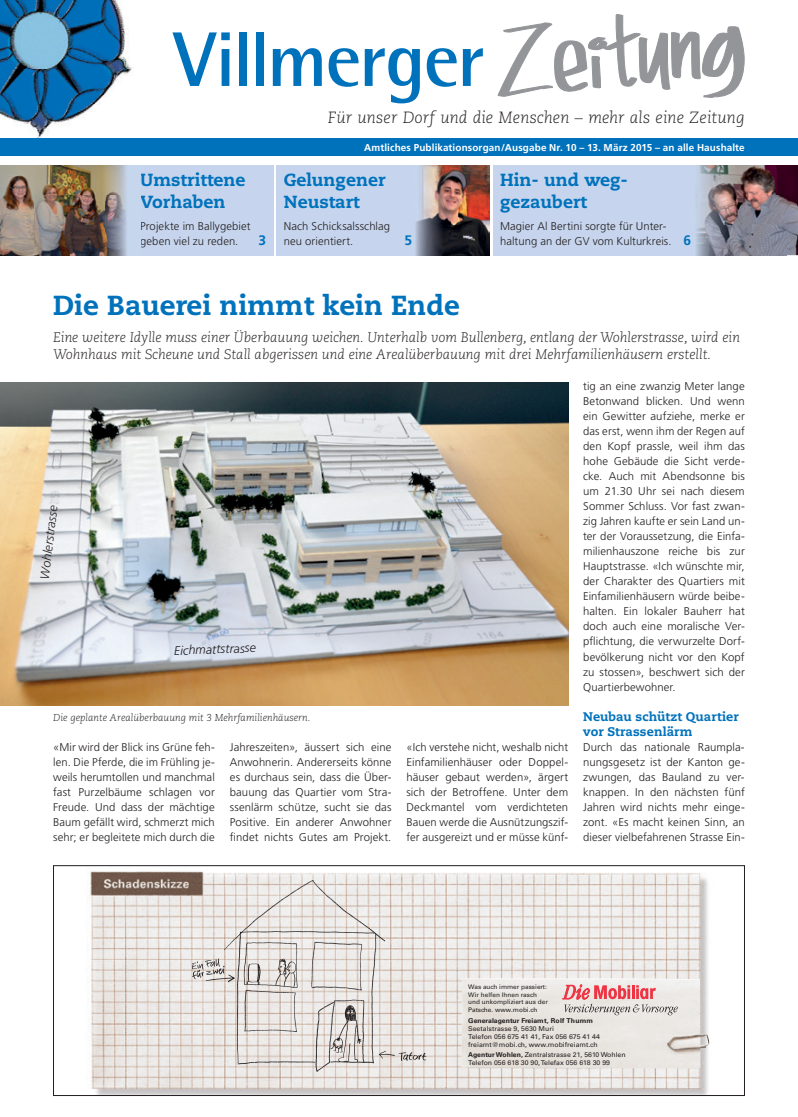
<style>
.page{position:relative;width:798px;height:1117px;background:#fff}
.page>*{position:absolute;margin:0;border:0;box-sizing:border-box;transform-origin:0 0}
.t1{font:700 77.5px "Rotis Semi Sans";letter-spacing:-.03em;color:#0072bc}
.t2{font:800 27.5px "Caecilia";color:#0072bc}
.t3{font:800 17.5px/22.5px "Caecilia";color:#0072bc}
.t4{font:italic 300 16.25px "Caecilia";letter-spacing:.005em;color:#231f20}
.t5{font:italic 300 13.75px/16.5px "Caecilia";color:#231f20}
.t6{font:700 13.75px "Frutiger";color:#0072bc}
.t7{font:800 12.5px/15px "Caecilia";letter-spacing:.005em;color:#0072bc}
.t8{font:italic 300 12.5px "Frutiger";color:#231f20}
.t9{font:300 11.25px/15px "Frutiger";letter-spacing:.01em;color:#231f20;text-align:justify}
.t10{font:700 10px "Frutiger";letter-spacing:.015em;color:#fff}
.t11{font:italic 300 10px "Caecilia";color:#231f20}
.t12{font:6.75px/8px "Univers LT Std";color:#231f20}
.t13{font:700 6.75px "Univers LT Std";color:#231f20}
.t14{font:6.25px/7.4px "Univers LT Std";color:#231f20}
.s1{font-weight:700;font-size:13.75px;color:#0072bc}
.s2{font-weight:700}
</style>
<div class="page">
<div style="left:0;top:138px;width:797px;height:18px;background:#0072bc"></div>
<svg style="left:497px;top:14px;width:247px;height:84px"></svg>
<img style="left:0;top:0;width:133px;height:138px">
<div style="left:0;top:165px;width:273px;height:90px;background:#c6d5ed"></div>
<div style="left:276px;top:165px;width:213px;height:90px;background:#c6d5ed"></div>
<div style="left:493px;top:165px;width:293px;height:90px;background:#c6d5ed"></div>
<img style="left:0;top:165px;width:35px;height:30px">
<img style="left:0;top:195px;width:35px;height:30px">
<img style="left:35px;top:255px;width:35px;height:1px">
<img style="left:70px;top:255px;width:35px;height:1px">
<img style="left:105px;top:255px;width:35px;height:1px">
<img style="left:35px;top:165px;width:92px;height:60px">
<img style="left:0;top:225px;width:127px;height:30px">
<img style="left:415px;top:165px;width:74px;height:90px">
<img style="left:489px;top:165px;width:1px;height:30px">
<img style="left:489px;top:195px;width:1px;height:30px">
<img style="left:412px;top:255px;width:39px;height:1px">
<img style="left:451px;top:225px;width:38px;height:30px">
<img style="left:786px;top:165px;width:11px;height:60px">
<img style="left:691px;top:255px;width:71px;height:1px">
<img style="left:786px;top:225px;width:11px;height:30px">
<img style="left:696px;top:165px;width:90px;height:90px">
<img style="left:0;top:383px;width:568px;height:322px">
<img style="left:88px;top:871px;width:622px;height:222px">
<img style="left:523px;top:1055px;width:187px;height:24px">
<img style="left:523px;top:978px;width:186px;height:90px">
<svg style="left:562px;top:984px;width:115px;height:31px;background:#dfb9b9"></svg>
<img style="left:106px;top:871px;width:417px;height:222px">
<div style="left:53px;top:865px;width:691px;height:230px;border:1px solid #231f20"></div>
<h1 class="t1" style="left:174px;top:12px;width:312px">Villmerger</h1>
<h3 class="t4" style="left:327px;top:108px;width:418px">Für unser Dorf und die Menschen – mehr als eine Zeitung</h3>
<p class="t10" style="left:364px;top:141px;width:382px">Amtliches Publikationsorgan/Ausgabe Nr. 10 – 13. März 2015 – an alle Haushalte</p>
<h3 class="t3" style="left:140px;top:168px;width:107px">Umstrittene<br>Vorhaben</h3>
<p class="t9" style="left:140px;top:219px;width:112px">Projekte im Ballygebiet geben viel zu reden.</p>
<h3 class="t3" style="left:500px;top:168px;width:129px">Hin- und weg&shy;gezaubert</h3>
<p class="t9" style="left:500px;top:219px;width:192px">Magier Al Bertini sorgte für Unter - haltung an der GV vom Kulturkreis. <span class="s1">6</span></p>
<h3 class="t3" style="left:283px;top:168px;width:103px">Gelungener<br>Neustart</h3>
<p class="t9" style="left:283px;top:219px;width:108px">Nach Schicksalsschlag neu orientiert.</p>
<p class="t6" style="left:258px;top:232px;width:9px">3</p>
<p class="t6" style="left:404px;top:232px;width:9px">5</p>
<h2 class="t2" style="left:53px;top:288px;width:408px">Die Bauerei nimmt kein Ende</h2>
<p class="t5" style="left:53px;top:329px;width:688px">Eine weitere Idylle muss einer Überbauung weichen. Unterhalb vom Bullenberg, entlang der Wohlerstrasse, wird ein<br>Wohnhaus mit Scheune und Stall abgerissen und eine Arealüberbauung mit drei Mehrfamilienhäusern erstellt.</p>
<p class="t8" style="left:37px;top:578px;width:75px;rotate:-83deg">Wohlerstrasse</p>
<p class="t8" style="left:174px;top:643px;width:83px;rotate:-2deg">Eichmattstrasse</p>
<p class="t11" style="left:53px;top:711px;width:259px">Die geplante Arealüberbauung mit 3 Mehrfamilienhäusern.</p>
<p class="t9" style="left:53px;top:739px;width:163px">«Mir wird der Blick ins Grüne feh&shy;len. Die Pferde, die im Frühling je&shy;weils herumtollen und manchmal fast Purzelbäume schlagen vor Freude. Und dass der mächtige Baum gefällt wird, schmerzt mich sehr; er begleitete mich durch die</p>
<p class="t9" style="left:230px;top:739px;width:163px">Jahreszeiten», äussert sich eine Anwohnerin. Andererseits könne es durchaus sein, dass die Über&shy;bauung das Quartier vom Stra&shy;ssenlärm schütze, sucht sie das Positive. Ein anderer Anwohner findet nichts Gutes am Projekt.</p>
<p class="t9" style="left:406px;top:739px;width:163px">«Ich verstehe nicht, weshalb nicht Einfamilienhäuser oder Doppel&shy;häuser gebaut werden», ärgert sich der Betroffene. Unter dem Deckmantel vom verdichteten Bauen werde die Ausnützungszif&shy;fer ausgereizt und er müsse künf-</p>
<p class="t9" style="left:583px;top:379px;width:163px">tig an eine zwanzig Meter lange Betonwand blicken. Und wenn ein Gewitter aufziehe, merke er das erst, wenn ihm der Regen auf den Kopf prassle, weil ihm das hohe Gebäude die Sicht verde&shy;cke. Auch mit Abendsonne bis um 21.30 Uhr sei nach diesem Sommer Schluss. Vor fast zwan&shy;zig Jahren kaufte er sein Land un&shy;ter der Voraussetzung, die Einfa&shy;milienhauszone reiche bis zur Hauptstrasse. «Ich wünschte mir, der Charakter des Quartiers mit Einfamilienhäusern würde beibe&shy;halten. Ein lokaler Bauherr hat doch auch eine moralische Ver&shy;pflichtung, die verwurzelte Dorf&shy;bevölkerung nicht vor den Kopf zu stossen», beschwert sich der Quartierbewohner.</p>
<p class="t7" style="left:583px;top:708px;width:157px">Neubau schützt Quartier vor Strassenlärm</p>
<p class="t9" style="left:583px;top:739px;width:163px">Durch das nationale Raumpla&shy;nungsgesetz ist der Kanton ge&shy;zwungen, das Bauland zu ver&shy;knappen. In den nächsten fünf Jahren wird nichts mehr einge&shy;zont. «Es macht keinen Sinn, an dieser vielbefahrenen Strasse Ein-</p>
<p class="t14" style="left:468px;top:983px;width:81px">Was auch immer passiert:<br>Wir helfen Ihnen rasch und unkompliziert aus der<br>Patsche. www.mobi.ch</p>
<p class="t13" style="left:468px;top:1016px;width:126px">Generalagentur Freiamt, Rolf Thumm</p>
<p class="t12" style="left:468px;top:1024px;width:133px">Seetalstrasse 9, 5630 Muri<br>Telefon 056 675 41 41, Fax 056 675 41 44 freiamt@mobi.ch, www.mobifreiamt.ch</p>
<p class="t12" style="left:468px;top:1050px;width:159px"><span class="s2">Agentur Wohlen,</span> Zentralstrasse 21, 5610 Wohlen<br>Telefon 056 618 30 90, Telefax 056 618 30 99</p>
</div>
